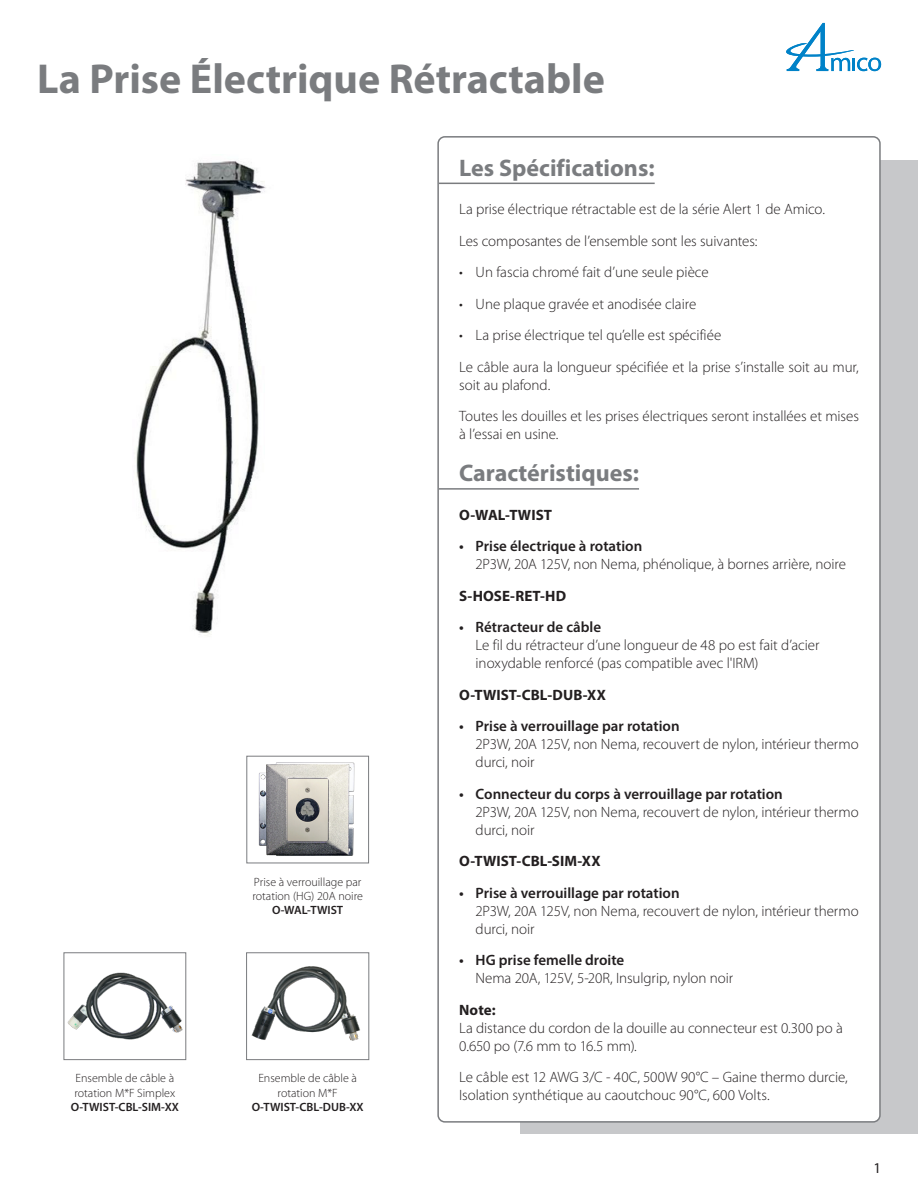
<style>
.page{position:relative;width:918px;height:1188px;background:#fff}
.page>*{position:absolute;margin:0;border:0;box-sizing:border-box;transform-origin:0 0}
.t1{font:700 42px "Myriad Pro";color:#7a7c7f}
.General_Spec_Feature{font:700 24px "Myriad Pro";color:#7a7c7f}
.Body{font:300 15px/18px "Myriad Pro";color:#231f20}
.Body-2{font:700 15px "Myriad Pro";letter-spacing:.005em;color:#231f20}
.t2{font:15px "Myriad Pro";color:#231f20}
.Diagram_Text{font:300 12px/14.4px "Myriad Pro";color:#231f20}
.Diagram_Text-2{font:600 12px "Myriad Pro";color:#231f20}
.s1{font-weight:600}
.s2{font-weight:700}
</style>
<div class="page">
<svg style="left:786px;top:23px;width:95px;height:48px"></svg>
<div style="left:520px;top:160px;width:398px;height:974px;background:#c7c8ca"></div>
<div style="left:438px;top:137px;width:442px;height:985px;background:#fff;border-radius:7px"></div>
<hr style="left:439px;top:183px;width:216px;height:1px;background:#7a7c7f">
<hr style="left:439px;top:488px;width:200px;height:2px;background:#7a7c7f">
<img style="left:136px;top:161px;width:130px;height:473px">
<img style="left:258px;top:762px;width:97px;height:94px">
<div style="left:247px;top:756px;width:122px;height:107px;border:1px solid #7a7c7f"></div>
<img style="left:251px;top:966px;width:109px;height:75px">
<div style="left:246px;top:953px;width:123px;height:107px;border:1px solid #7a7c7f"></div>
<img style="left:67px;top:972px;width:116px;height:68px">
<div style="left:64px;top:953px;width:122px;height:107px;border:1px solid #7a7c7f"></div>
<p class="t1" style="left:37px;top:51px;width:569px">La Prise Électrique Rétractable</p>
<p class="Diagram_Text" style="left:74px;top:1071px;width:102px">Ensemble de câble à rotation M*F Simplex</p>
<p class="Diagram_Text-2" style="left:71px;top:1099px;width:110px">O-TWIST-CBL-SIM-XX</p>
<p class="Diagram_Text" style="left:252px;top:874px;width:112px">Prise à verrouillage par rotation (HG) 20A noire</p>
<p class="Diagram_Text-2" style="left:272px;top:903px;width:73px">O-WAL-TWIST</p>
<p class="Diagram_Text" style="left:258px;top:1071px;width:100px;text-align:center">Ensemble de câble à rotation M*F</p>
<p class="Diagram_Text-2" style="left:252px;top:1099px;width:114px">O-TWIST-CBL-DUB-XX</p>
<p class="General_Spec_Feature" style="left:459px;top:152px;width:197px">Les Spécifications:</p>
<p class="Body" style="left:459px;top:200px;width:367px">La prise électrique rétractable est de la série Alert 1 de Amico.</p>
<p class="Body" style="left:459px;top:231px;width:300px">Les composantes de l’ensemble sont les suivantes:</p>
<p class="Body" style="left:459px;top:263px;width:251px">• Un fascia chromé fait d’une seule pièce</p>
<p class="Body" style="left:459px;top:294px;width:239px">• Une plaque gravée et anodisée claire</p>
<p class="Body" style="left:459px;top:326px;width:264px">• La prise électrique tel qu’elle est spécifiée</p>
<p class="Body" style="left:459px;top:357px;width:401px">Le câble aura la longueur spécifiée et la prise s’installe soit au mur, soit au plafond.</p>
<p class="Body" style="left:459px;top:407px;width:401px">Toutes les douilles et les prises électriques seront installées et mises à l’essai en usine.</p>
<p class="General_Spec_Feature" style="left:459px;top:458px;width:181px">Caractéristiques:</p>
<p class="Body-2" style="left:459px;top:505px;width:94px">O-WAL-TWIST</p>
<p class="Body" style="left:476px;top:537px;width:372px;text-indent:-16px"><span class="s1">• Prise électrique à rotation<br></span>2P3W, 20A 125V, non Nema, phénolique, à bornes arrière, noire</p>
<p class="Body-2" style="left:459px;top:586px;width:109px">S-HOSE-RET-HD</p>
<p class="Body" style="left:476px;top:618px;width:345px;text-indent:-16px"><span class="s1">• Rétracteur de câble<br></span>Le fil du rétracteur d’une longueur de 48 po est fait d’acier inoxydable renforcé (pas compatible avec l'IRM)</p>
<p class="Body-2" style="left:459px;top:685px;width:148px">O-TWIST-CBL-DUB-XX</p>
<p class="Body" style="left:476px;top:717px;width:385px;text-indent:-16px"><span class="s1">• Prise à verrouillage par rotation<br></span>2P3W, 20A 125V, non Nema, recouvert de nylon, intérieur thermo durci, noir</p>
<p class="Body" style="left:476px;top:784px;width:385px;text-indent:-16px"><span class="s1">• Connecteur du corps à verrouillage par rotation<br></span>2P3W, 20A 125V, non Nema, recouvert de nylon, intérieur thermo durci, noir</p>
<p class="Body-2" style="left:459px;top:851px;width:143px">O-TWIST-CBL-SIM-XX</p>
<p class="Body" style="left:476px;top:883px;width:385px;text-indent:-16px"><span class="s1">• Prise à verrouillage par rotation<br></span>2P3W, 20A 125V, non Nema, recouvert de nylon, intérieur thermo durci, noir</p>
<p class="Body" style="left:476px;top:951px;width:259px;text-indent:-16px"><span class="s1">• HG prise femelle droite<br></span>Nema 20A, 125V, 5-20R, Insulgrip, nylon noir</p>
<p class="Body" style="left:459px;top:1000px;width:385px"><span class="s2">Note:<br></span>La distance du cordon de la douille au connecteur est 0.300 po à<br>0.650 po (7.6 mm to 16.5 mm).</p>
<p class="Body" style="left:459px;top:1068px;width:390px">Le câble est 12 AWG 3/C - 40C, 500W 90°C – Gaine thermo durcie,<br>Isolation synthétique au caoutchouc 90°C, 600 Volts.</p>
<p class="t2" style="left:873px;top:1159px;width:9px">1</p>
</div>
